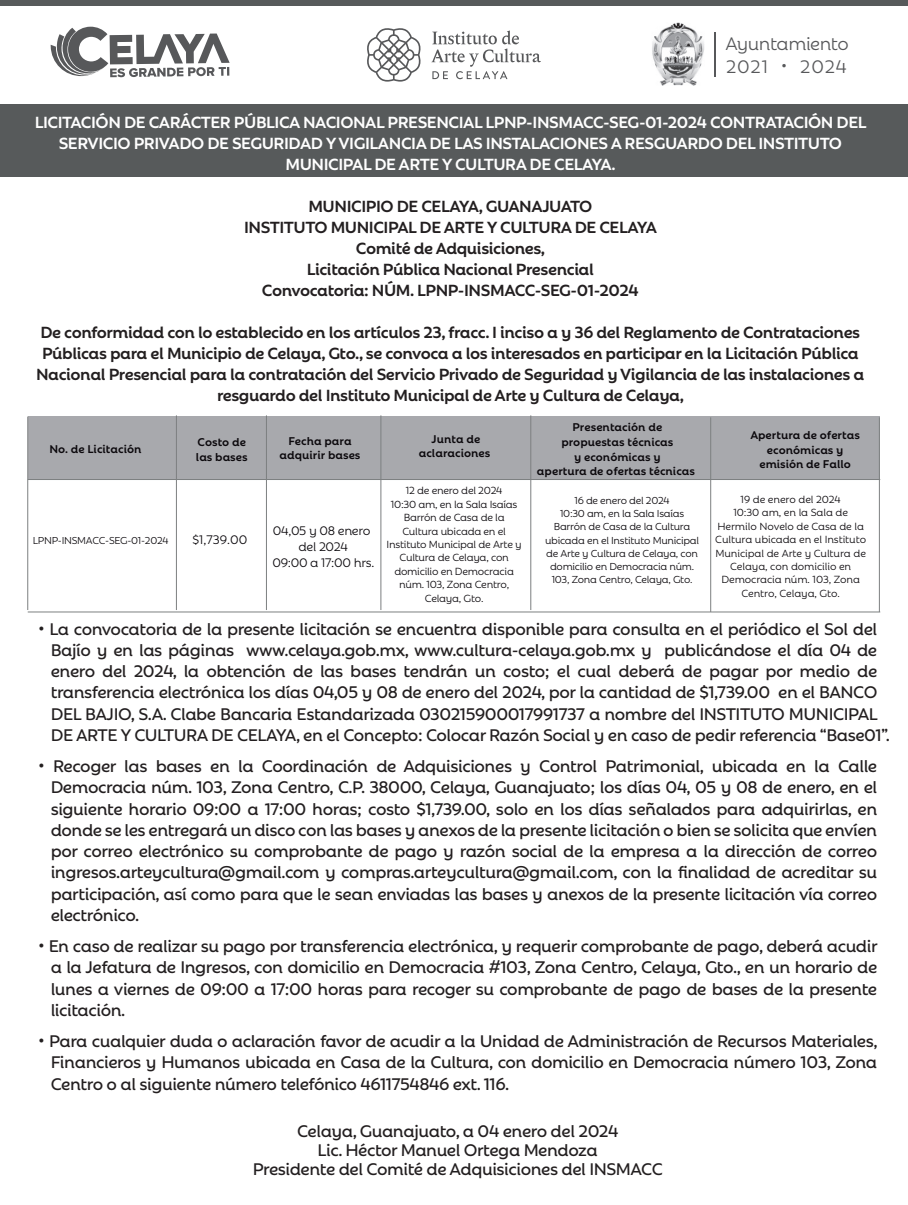
<style>
.page{position:relative;width:908px;height:1205px;background:#fff}
.page>*{position:absolute;margin:0;border:0;box-sizing:border-box;transform-origin:0 0}
.t1{font:19.75px/23px "Rebrand Dis";letter-spacing:-.025em;color:#57585a}
.t2{font:600 18.25px/21.2px "Rebrand Dis";letter-spacing:-.025em;color:#231f20;text-align:justify}
.t3{font:700 17.5px/21px "Rebrand Dis";letter-spacing:-.025em;color:#231f20;text-align:center}
.t4{font:700 17.5px/21px "Rebrand Dis";letter-spacing:-.025em;color:#fff;text-align:center}
.t5{font:13.5px/16.2px "Rebrand Dis";letter-spacing:-.025em;color:#0c090d;text-align:center}
.t6{font:700 12.25px/14.8px "Rebrand Dis";color:#0c090d;text-align:center}
.t7{font:11.25px/13.5px "Rebrand Dis";letter-spacing:-.01em;color:#0c090d;text-align:center}
.t8{font:11px/13.2px "Rebrand Dis";letter-spacing:-.025em;color:#0c090d;text-align:center}
</style>
<div class="page">
<div style="left:0;top:104px;width:907px;height:72px;background:#575a5b"></div>
<svg style="left:51px;top:27px;width:178px;height:50px"></svg>
<div style="left:0;top:0;width:907px;height:5px;background:#575a5b"></div>
<img style="left:652px;top:23px;width:52px;height:63px">
<hr style="left:713px;top:33px;width:1px;height:44px;background:#57585a">
<svg style="left:367px;top:28px;width:54px;height:54px"></svg>
<svg style="left:431px;top:31px;width:109px;height:48px"></svg>
<div style="left:28px;top:416px;width:130px;height:63px;background:#a8a9ad"></div>
<div style="left:158px;top:416px;width:114px;height:63px;background:#a8a9ad"></div>
<div style="left:272px;top:416px;width:161px;height:63px;background:#a8a9ad"></div>
<div style="left:433px;top:416px;width:124px;height:63px;background:#a8a9ad"></div>
<div style="left:557px;top:416px;width:173px;height:63px;background:#a8a9ad"></div>
<div style="left:730px;top:416px;width:149px;height:63px;background:#a8a9ad"></div>
<hr style="left:176px;top:415px;width:1px;height:195px;background:#7d8081">
<hr style="left:266px;top:415px;width:1px;height:195px;background:#7d8081">
<hr style="left:380px;top:415px;width:1px;height:195px;background:#7d8081">
<hr style="left:530px;top:415px;width:1px;height:195px;background:#7d8081">
<hr style="left:709px;top:417px;width:1px;height:195px;background:#7d8081">
<hr style="left:28px;top:479px;width:851px;height:1px;background:#7d8081">
<hr style="left:28px;top:611px;width:851px;height:1px;background:#7d8081">
<hr style="left:27px;top:416px;width:1px;height:194px;background:#7d8081">
<hr style="left:878px;top:417px;width:1px;height:195px;background:#7d8081">
<p class="t1" style="left:725px;top:30px;width:125px">Ayuntamiento<br>2021 • 2024</p>
<p class="t4" style="left:35px;top:110px;width:833px">LICITACIÓN DE CARÁCTER PÚBLICA NACIONAL PRESENCIAL LPNP-INSMACC-SEG-01-2024 CONTRATACIÓN DEL<br>SERVICIO PRIVADO DE SEGURIDAD Y VIGILANCIA DE LAS INSTALACIONES A RESGUARDO DEL INSTITUTO<br>MUNICIPAL DE ARTE Y CULTURA DE CELAYA.</p>
<p class="t3" style="left:244px;top:194px;width:414px">MUNICIPIO DE CELAYA, GUANAJUATO<br>INSTITUTO MUNICIPAL DE ARTE Y CULTURA DE CELAYA Comité de Adquisiciones,<br>Licitación Pública Nacional Presencial<br>Convocatoria: NÚM. LPNP-INSMACC-SEG-01-2024</p>
<p class="t3" style="left:36px;top:320px;width:829px">De conformidad con lo establecido en los artículos 23, fracc. I inciso a y 36 del Reglamento de Contrataciones Públicas para el Municipio de Celaya, Gto., se convoca a los interesados en participar en la Licitación Pública Nacional Presencial para la contratación del Servicio Privado de Seguridad y Vigilancia de las instalaciones a resguardo del Instituto Municipal de Arte y Cultura de Celaya,</p>
<p class="t6" style="left:49px;top:440px;width:94px">No. de Licitación</p>
<p class="t6" style="left:196px;top:433px;width:53px;text-align:left">Costo de las bases</p>
<p class="t6" style="left:279px;top:432px;width:82px">Fecha para adquirir bases</p>
<p class="t6" style="left:418px;top:430px;width:73px">Junta de aclaraciones</p>
<p class="t6" style="left:536px;top:419px;width:159px">Presentación de<br>propuestas técnicas<br>y económicas y<br>apertura de ofertas técnicas</p>
<p class="t6" style="left:750px;top:426px;width:111px">Apertura de ofertas económicas y emisión de Fallo</p>
<p class="t8" style="left:33px;top:533px;width:137px">LPNP-INSMACC-SEG-01-2024</p>
<p class="t5" style="left:192px;top:530px;width:56px">$1,739.00</p>
<p class="t5" style="left:272px;top:521px;width:103px">04,05 y 08 enero del 2024<br>09:00 a 17:00 hrs.</p>
<p class="t7" style="left:386px;top:483px;width:137px">12 de enero del 2024<br>10:30 am, en la Sala Isaías<br>Barrón de Casa de la<br>Cultura ubicada en el<br>Instituto Municipal de Arte y<br>Cultura de Celaya, con domicilio en Democracia núm. 103, Zona Centro,<br>Celaya, Gto.</p>
<p class="t8" style="left:544px;top:493px;width:155px">16 de enero del 2024<br>10:30 am, en la Sala Isaías<br>Barrón de Casa de la Cultura ubicada en el Instituto Municipal de Arte y Cultura de Celaya, con domicilio en Democracia núm.<br>103, Zona Centro, Celaya, Gto.</p>
<p class="t7" style="left:715px;top:491px;width:152px">19 de enero del 2024<br>10:30 am, en la Sala de<br>Hermilo Novelo de Casa de la<br>Cultura ubicada en el Instituto<br>Municipal de Arte y Cultura de<br>Celaya, con domicilio en<br>Democracia núm. 103, Zona<br>Centro, Celaya, Gto.</p>
<p class="t2" style="left:51px;top:616px;width:840px;text-align:left;text-indent:-13px">• La convocatoria de la presente licitación se encuentra disponible para consulta en el periódico el Sol del Bajío y en las páginas www.celaya.gob.mx, www.cultura-celaya.gob.mx y publicándose el día 04 de enero del 2024, la obtención de las bases tendrán un costo; el cual deberá de pagar por medio de transferencia electrónica los días 04,05 y 08 de enero del 2024, por la cantidad de $1,739.00 en el BANCO DEL BAJIO, S.A. Clabe Bancaria Estandarizada 030215900017991737 a nombre del INSTITUTO MUNICIPAL DE ARTE Y CULTURA DE CELAYA, en el Concepto: Colocar Razón Social y en caso de pedir referencia “Base01”.</p>
<p class="t2" style="left:51px;top:754px;width:827px;text-indent:-13px">• Recoger las bases en la Coordinación de Adquisiciones y Control Patrimonial, ubicada en la Calle Democracia núm. 103, Zona Centro, C.P. 38000, Celaya, Guanajuato; los días 04, 05 y 08 de enero, en el siguiente horario 09:00 a 17:00 horas; costo $1,739.00, solo en los días señalados para adquirirlas, en donde se les entregará un disco con las bases y anexos de la presente licitación o bien se solicita que envíen por correo electrónico su comprobante de pago y razón social de la empresa a la dirección de correo ingresos.arteycultura@gmail.com y compras.arteycultura@gmail.com, con la finalidad de acreditar su participación, así como para que le sean enviadas las bases y anexos de la presente licitación vía correo electrónico.</p>
<p class="t2" style="left:51px;top:934px;width:828px;text-indent:-13px">• En caso de realizar su pago por transferencia electrónica, y requerir comprobante de pago, deberá acudir a la Jefatura de Ingresos, con domicilio en Democracia #103, Zona Centro, Celaya, Gto., en un horario de lunes a viernes de 09:00 a 17:00 horas para recoger su comprobante de pago de bases de la presente licitación.</p>
<p class="t2" style="left:51px;top:1029px;width:828px;text-indent:-13px">• Para cualquier duda o aclaración favor de acudir a la Unidad de Administración de Recursos Materiales, Financieros y Humanos ubicada en Casa de la Cultura, con domicilio en Democracia número 103, Zona Centro o al siguiente número telefónico 4611754846 ext. 116.</p>
<p class="t2" style="left:252px;top:1120px;width:411px;line-height:18.8px;text-align:center">Celaya, Guanajuato, a 04 enero del 2024<br>Lic. Héctor Manuel Ortega Mendoza<br>Presidente del Comité de Adquisiciones del INSMACC</p>
</div>
